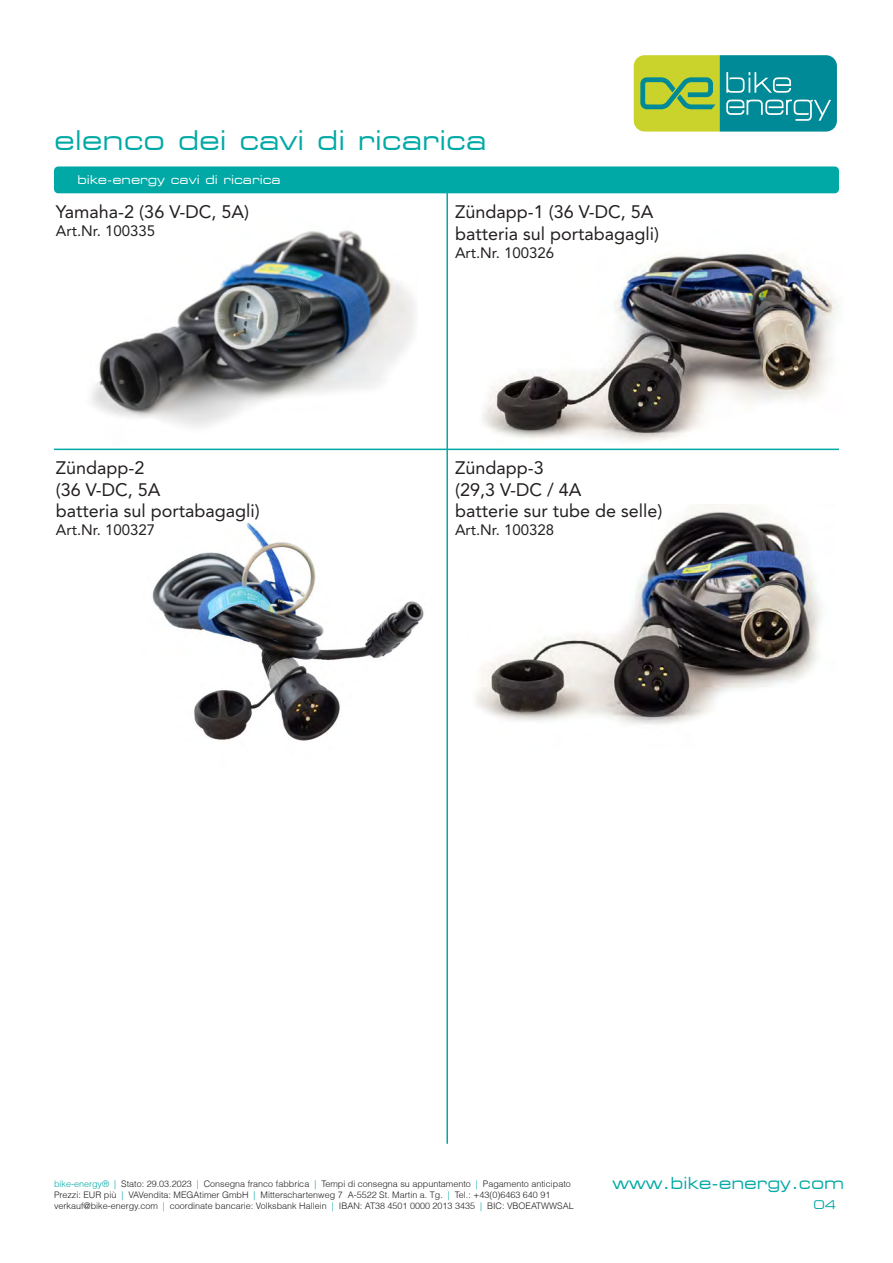
<style>
.page{position:relative;width:893px;height:1263px;background:#fff}
.page>*{position:absolute;margin:0;border:0;box-sizing:border-box;transform-origin:0 0}
.t1{font:expanded 27px "Square 721 BT";color:#00a9a5}
.t2{font:18px/21.6px "Avenir LT Std";color:#231f20}
.t3{font:expanded 16.5px "Square 721 BT";color:#00a9a5}
.t4{font:15px "Avenir LT Std";color:#231f20}
.t5{font:expanded 12px "Square 721 BT";color:#fff}
.t6{font:expanded 12px "Square 721 BT";color:#00a9a5}
.t7{font:300 9px/10.8px "Helvetica";color:#231f20}
.s1{color:#00a9a5}
</style>
<div class="page">
<div style="left:54px;top:166px;width:785px;height:27px;background:#00a9a5;border-radius:4px"></div>
<hr style="left:446px;top:180px;width:2px;height:964px;background:#00a9a5">
<img style="left:152px;top:524px;width:272px;height:217px">
<img style="left:476px;top:504px;width:345px;height:221px">
<hr style="left:54px;top:449px;width:785px;height:1px;background:#00a9a5">
<svg style="left:633px;top:55px;width:204px;height:77px"></svg>
<img style="left:483px;top:253px;width:356px;height:189px">
<img style="left:91px;top:230px;width:324px;height:198px">
<h1 class="t1" style="left:54px;top:124px;width:434px">elenco dei cavi di ricarica</h1>
<h3 class="t5" style="left:77px;top:173px;width:205px">bike-energy cavi di ricarica</h3>
<h2 class="t2" style="left:56px;top:201px;width:195px">Yamaha-2 (36 V-DC, 5A)</h2>
<h3 class="t4" style="left:56px;top:222px;width:101px">Art.Nr. 100335</h3>
<h2 class="t2" style="left:56px;top:457px;width:206px">Zündapp-2<br>(36 V-DC, 5A<br>batteria sul portabagagli)</h2>
<h3 class="t4" style="left:56px;top:521px;width:101px">Art.Nr. 100327</h3>
<h2 class="t2" style="left:455px;top:201px;width:206px">Zündapp-1 (36 V-DC, 5A batteria sul portabagagli)</h2>
<h3 class="t4" style="left:455px;top:244px;width:101px">Art.Nr. 100326</h3>
<h2 class="t2" style="left:455px;top:457px;width:209px">Zündapp-3<br>(29,3 V-DC / 4A<br>batterie sur tube de selle)</h2>
<h3 class="t4" style="left:455px;top:521px;width:101px">Art.Nr. 100328</h3>
<p class="t7" style="left:54px;top:1179px;width:521px"><span class="s1">bike-energy® |</span> Stato: 29.03.2023 <span class="s1">|</span> Consegna franco fabbrica <span class="s1">|</span> Tempi di consegna su appuntamento <span class="s1">|</span> Pagamento anticipato<br>Prezzi: EUR più <span class="s1">|</span> VAVendita: MEGAtimer GmbH <span class="s1">|</span> Mitterschartenweg 7 A-5522 St. Martin a. Tg. <span class="s1">|</span> Tel.: +43(0)6463 640 91 verkauf@bike-energy.com <span class="s1">|</span> coordinate bancarie: Volksbank Hallein <span class="s1">|</span> IBAN: AT38 4501 0000 2013 3435 <span class="s1">|</span> BIC: VBOEATWWSAL</p>
<h3 class="t3" style="left:612px;top:1173px;width:233px">www.bike-energy.com</h3>
<h3 class="t6" style="left:813px;top:1197px;width:24px">04</h3>
</div>
